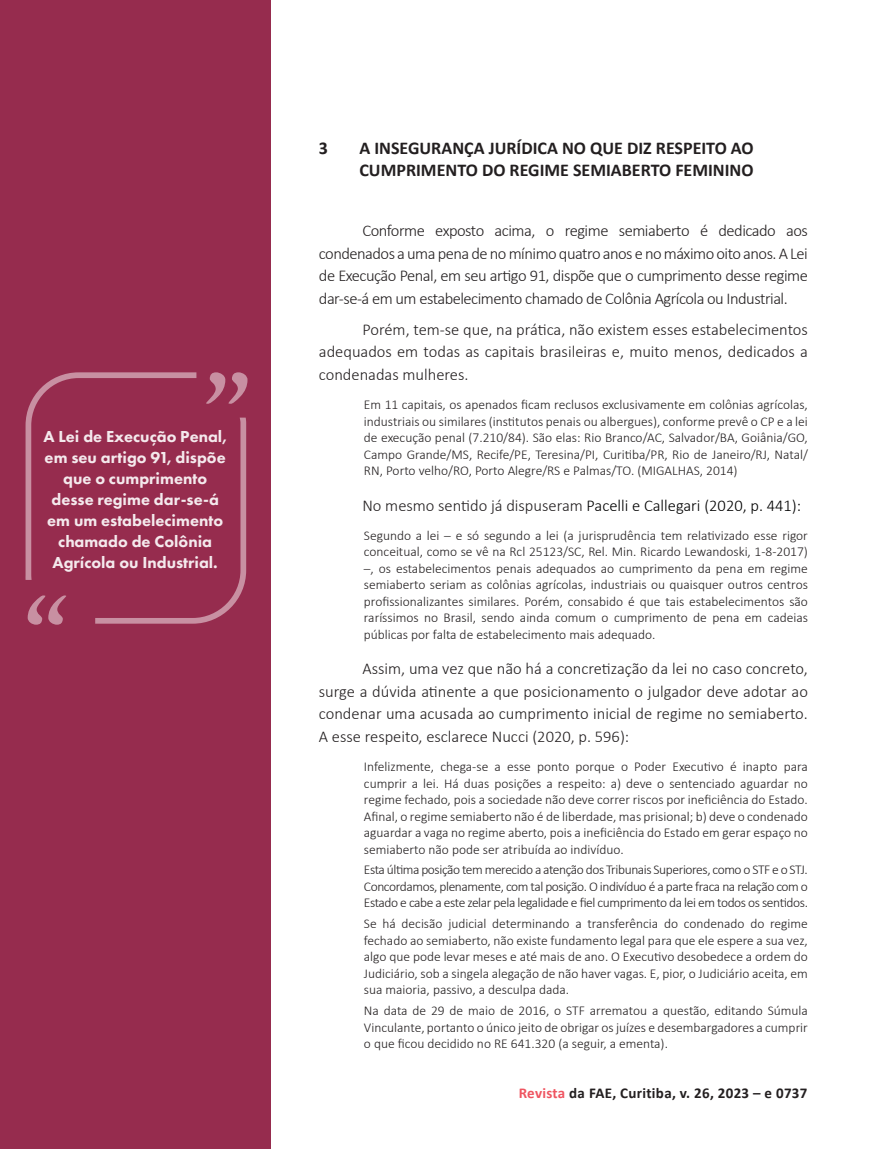
<style>
.page{position:relative;width:893px;height:1149px;background:#fff}
.page>*{position:absolute;margin:0;border:0;box-sizing:border-box;transform-origin:0 0}
.T1_copy{font:700 18px/21.6px "Calibri";color:#231f20}
.Texto_PN{font:300 16.5px/22.5px "Calibri";color:#231f20;text-align:justify}
.t1{font:800 16.5px/21px "Futura PT";color:#fff;text-align:center}
.Texto_PN-2{font:300 16.5px "Calibri";color:#000}
.t2{font:700 15px "Calibri";letter-spacing:.02em;color:#231f20}
.Citação{font:300 13.5px/16.5px "Calibri";color:#231f20;text-align:justify}
.s1{color:#231f20}
.s2{color:#ef5561}
</style>
<div class="page">
<div style="left:0;top:0;width:270px;height:1148px;background:#962c4e"></div>
<svg style="left:25px;top:372px;width:222px;height:252px"></svg>
<p class="t1" style="left:43px;top:425px;width:185px">A Lei de Execução Penal, em seu artigo 91, dispõe que o cumprimento desse regime dar-se-á em um estabelecimento chamado de Colônia<br>Agrícola ou Industrial.</p>
<p class="T1_copy" style="left:319px;top:137px;width:11px">3</p>
<p class="T1_copy" style="left:359px;top:137px;width:396px">A INSEGURANÇA JURÍDICA NO QUE DIZ RESPEITO AO<br>CUMPRIMENTO DO REGIME SEMIABERTO FEMININO</p>
<p class="Texto_PN" style="left:319px;top:219px;width:491px;text-indent:44px">Conforme exposto acima, o regime semiaberto é dedicado aos condenados a uma pena de no mínimo quatro anos e no máximo oito anos. A Lei de Execução Penal, em seu artigo 91, dispõe que o cumprimento desse regime dar-se-á em um estabelecimento chamado de Colônia Agrícola ou Industrial.</p>
<p class="Texto_PN" style="left:319px;top:318px;width:490px;text-indent:44px">Porém, tem-se que, na prática, não existem esses estabelecimentos adequados em todas as capitais brasileiras e, muito menos, dedicados a condenadas mulheres.</p>
<p class="Citação" style="left:364px;top:396px;width:445px">Em 11 capitais, os apenados ficam reclusos exclusivamente em colônias agrícolas, industriais ou similares (institutos penais ou albergues), conforme prevê o CP e a lei de execução penal (7.210/84). São elas: Rio Branco/AC, Salvador/BA, Goiânia/GO, Campo Grande/MS, Recife/PE, Teresina/PI, Curitiba/PR, Rio de Janeiro/RJ, Natal/ RN, Porto velho/RO, Porto Alegre/RS e Palmas/TO. (MIGALHAS, 2014)</p>
<p class="Texto_PN-2" style="left:362px;top:494px;width:440px"><span class="s1">No mesmo sentido já dispuseram</span> Pacelli e Callegari (2020, p. 441):</p>
<p class="Citação" style="left:364px;top:527px;width:445px">Segundo a lei – e só segundo a lei (a jurisprudência tem relativizado esse rigor conceitual, como se vê na Rcl 25123/SC, Rel. Min. Ricardo Lewandoski, 1-8-2017) –, os estabelecimentos penais adequados ao cumprimento da pena em regime semiaberto seriam as colônias agrícolas, industriais ou quaisquer outros centros profissionalizantes similares. Porém, consabido é que tais estabelecimentos são raríssimos no Brasil, sendo ainda comum o cumprimento de pena em cadeias públicas por falta de estabelecimento mais adequado.</p>
<p class="Texto_PN" style="left:319px;top:657px;width:490px;text-indent:44px">Assim, uma vez que não há a concretização da lei no caso concreto, surge a dúvida atinente a que posicionamento o julgador deve adotar ao condenar uma acusada ao cumprimento inicial de regime no semiaberto.<br>A esse respeito, esclarece Nucci (2020, p. 596):</p>
<p class="Citação" style="left:364px;top:758px;width:445px">Infelizmente, chega-se a esse ponto porque o Poder Executivo é inapto para cumprir a lei. Há duas posições a respeito: a) deve o sentenciado aguardar no regime fechado, pois a sociedade não deve correr riscos por ineficiência do Estado.<br>Afinal, o regime semiaberto não é de liberdade, mas prisional; b) deve o condenado aguardar a vaga no regime aberto, pois a ineficiência do Estado em gerar espaço no semiaberto não pode ser atribuída ao indivíduo.</p>
<p class="Citação" style="left:364px;top:861px;width:446px">Esta última posição tem merecido a atenção dos Tribunais Superiores, como o STF e o STJ.<br>Concordamos, plenamente, com tal posição. O indivíduo é a parte fraca na relação com o Estado e cabe a este zelar pela legalidade e fiel cumprimento da lei em todos os sentidos.</p>
<p class="Citação" style="left:364px;top:915px;width:445px">Se há decisão judicial determinando a transferência do condenado do regime fechado ao semiaberto, não existe fundamento legal para que ele espere a sua vez, algo que pode levar meses e até mais de ano. O Executivo desobedece a ordem do Judiciário, sob a singela alegação de não haver vagas. E, pior, o Judiciário aceita, em sua maioria, passivo, a desculpa dada.</p>
<p class="Citação" style="left:364px;top:1001px;width:446px">Na data de 29 de maio de 2016, o STF arrematou a questão, editando Súmula Vinculante, portanto o único jeito de obrigar os juízes e desembargadores a cumprir o que ficou decidido no RE 641.320 (a seguir, a ementa).</p>
<p class="t2" style="left:519px;top:1081px;width:290px"><span class="s2">Revista</span> da FAE, Curitiba, v. 26, 2023 – e 0737</p>
</div>
